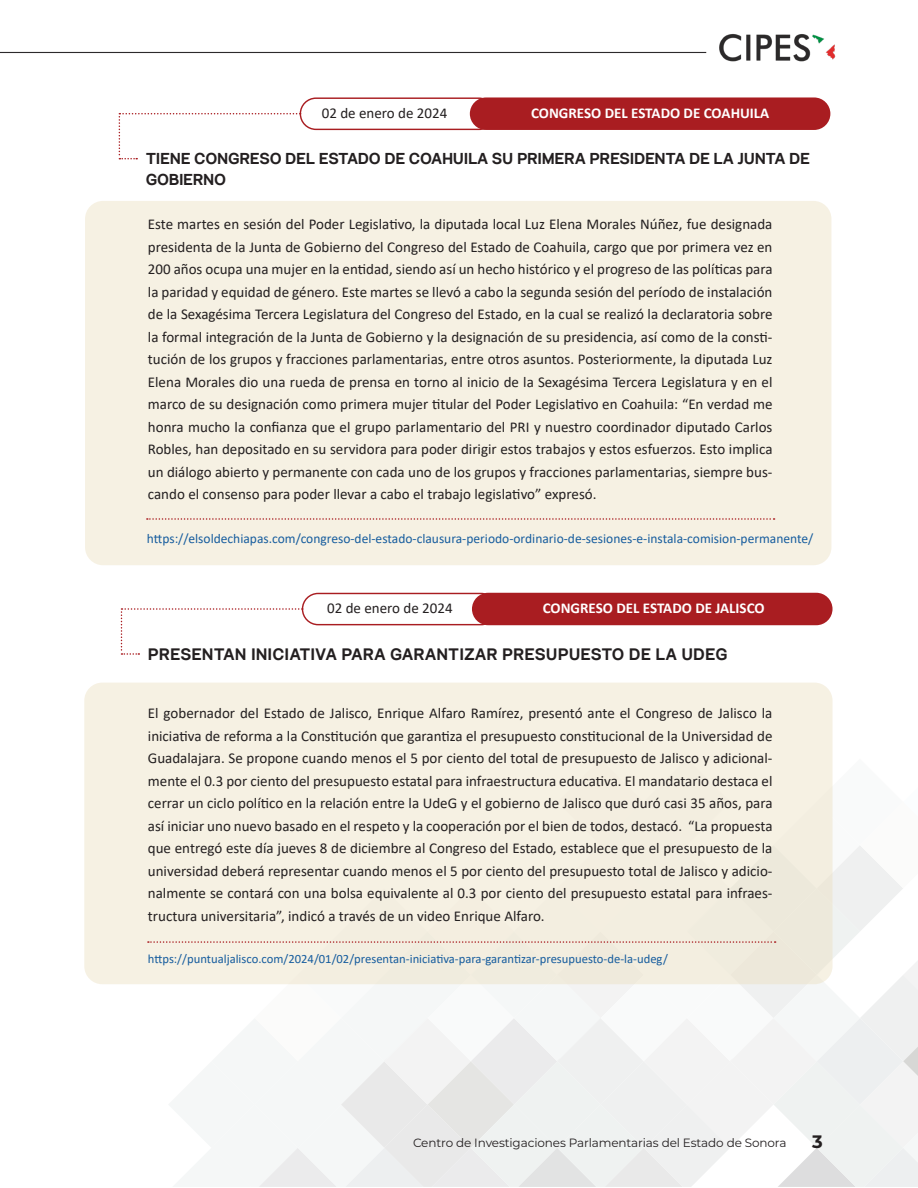
<style>
.page{position:relative;width:918px;height:1188px;background:#fff}
.page>*{position:absolute;margin:0;border:0;box-sizing:border-box;transform-origin:0 0}
.t1{font:700 18px "Montserrat";color:#231f20}
.t2{font:700 16.5px "Nurom";color:#231f20}
.t3{font:700 15.75px/21px "Nurom";letter-spacing:-.02em;color:#231f20}
.t4{font:15px/22.5px "Calibri";color:#231f20;text-align:justify}
.t5{font:700 15px "Calibri";color:#fff}
.t6{font:13.5px "Calibri";color:#175d9e}
.t7{font:12.6px "Calibri";color:#175d9e}
.t8{font:12px "Montserrat";letter-spacing:-.01em;color:#231f20}
</style>
<div class="page">
<img style="left:719px;top:34px;width:117px;height:28px">
<hr style="left:0;top:52px;width:706px;height:1px;background:#2c2a2b">
<div style="left:85px;top:201px;width:746px;height:364px;background:#f6f1e3;border-radius:18px"></div>
<svg style="left:147px;top:518px;width:628px;height:2px"></svg>
<div style="left:84px;top:683px;width:749px;height:301px;background:#f6f1e3;border-radius:18px"></div>
<div style="left:472px;top:593px;width:361px;height:32px;background:#a91d21;border-radius:16px"></div>
<div style="left:302px;top:593px;width:195px;height:32px;border:1px solid #a91d21;border-radius:16px"></div>
<svg style="left:121px;top:608px;width:182px;height:47px"></svg>
<svg style="left:148px;top:682px;width:770px;height:505px"></svg>
<div style="left:470px;top:97px;width:360px;height:33px;background:#a91d21;border-radius:16px"></div>
<div style="left:300px;top:97px;width:195px;height:33px;border:1px solid #a91d21;border-radius:16px"></div>
<svg style="left:119px;top:113px;width:182px;height:46px"></svg>
<p class="t4" style="left:322px;top:101px;width:127px">02 de enero de 2024</p>
<p class="t5" style="left:531px;top:103px;width:240px">CONGRESO DEL ESTADO DE COAHUILA</p>
<p class="t3" style="left:146px;top:148px;width:666px">TIENE CONGRESO DEL ESTADO DE COAHUILA SU PRIMERA PRESIDENTA DE LA JUNTA DE<br>GOBIERNO</p>
<p class="t4" style="left:148px;top:213px;width:626px">Este martes en sesión del Poder Legislativo, la diputada local Luz Elena Morales Núñez, fue designada presidenta de la Junta de Gobierno del Congreso del Estado de Coahuila, cargo que por primera vez en 200 años ocupa una mujer en la entidad, siendo así un hecho histórico y el progreso de las políticas para la paridad y equidad de género. Este martes se llevó a cabo la segunda sesión del período de instalación de la Sexagésima Tercera Legislatura del Congreso del Estado, en la cual se realizó la declaratoria sobre la formal integración de la Junta de Gobierno y la designación de su presidencia, así como de la consti&shy;tución de los grupos y fracciones parlamentarias, entre otros asuntos. Posteriormente, la diputada Luz Elena Morales dio una rueda de prensa en torno al inicio de la Sexagésima Tercera Legislatura y en el marco de su designación como primera mujer titular del Poder Legislativo en Coahuila: “En verdad me honra mucho la confianza que el grupo parlamentario del PRI y nuestro coordinador diputado Carlos Robles, han depositado en su servidora para poder dirigir estos trabajos y estos esfuerzos. Esto implica un diálogo abierto y permanente con cada uno de los grupos y fracciones parlamentarias, siempre bus&shy;cando el consenso para poder llevar a cabo el trabajo legislativo” expresó.</p>
<p class="t6" style="left:147px;top:529px;width:668px">https://elsoldechiapas.com/congreso-del-estado-clausura-periodo-ordinario-de-sesiones-e-instala-comision-permanente/</p>
<p class="t4" style="left:327px;top:596px;width:127px">02 de enero de 2024</p>
<p class="t5" style="left:543px;top:597px;width:223px">CONGRESO DEL ESTADO DE JALISCO</p>
<p class="t2" style="left:148px;top:644px;width:581px">PRESENTAN INICIATIVA PARA GARANTIZAR PRESUPUESTO DE LA UDEG</p>
<p class="t4" style="left:148px;top:702px;width:626px">El gobernador del Estado de Jalisco, Enrique Alfaro Ramírez, presentó ante el Congreso de Jalisco la iniciativa de reforma a la Constitución que garantiza el presupuesto constitucional de la Universidad de Guadalajara. Se propone cuando menos el 5 por ciento del total de presupuesto de Jalisco y adicional&shy;mente el 0.3 por ciento del presupuesto estatal para infraestructura educativa. El mandatario destaca el cerrar un ciclo político en la relación entre la UdeG y el gobierno de Jalisco que duró casi 35 años, para así iniciar uno nuevo basado en el respeto y la cooperación por el bien de todos, destacó. “La propuesta que entregó este día jueves 8 de diciembre al Congreso del Estado, establece que el presupuesto de la universidad deberá representar cuando menos el 5 por ciento del presupuesto total de Jalisco y adicio&shy;nalmente se contará con una bolsa equivalente al 0.3 por ciento del presupuesto estatal para infraes&shy;tructura universitaria”, indicó a través de un video Enrique Alfaro.</p>
<p class="t7" style="left:148px;top:950px;width:522px">https://puntualjalisco.com/2024/01/02/presentan-iniciativa-para-garantizar-presupuesto-de-la-udeg/</p>
<p class="t8" style="left:413px;top:1135px;width:375px">Centro de Investigaciones Parlamentarias del Estado de Sonora</p>
<p class="t1" style="left:812px;top:1129px;width:12px">3</p>
</div>
